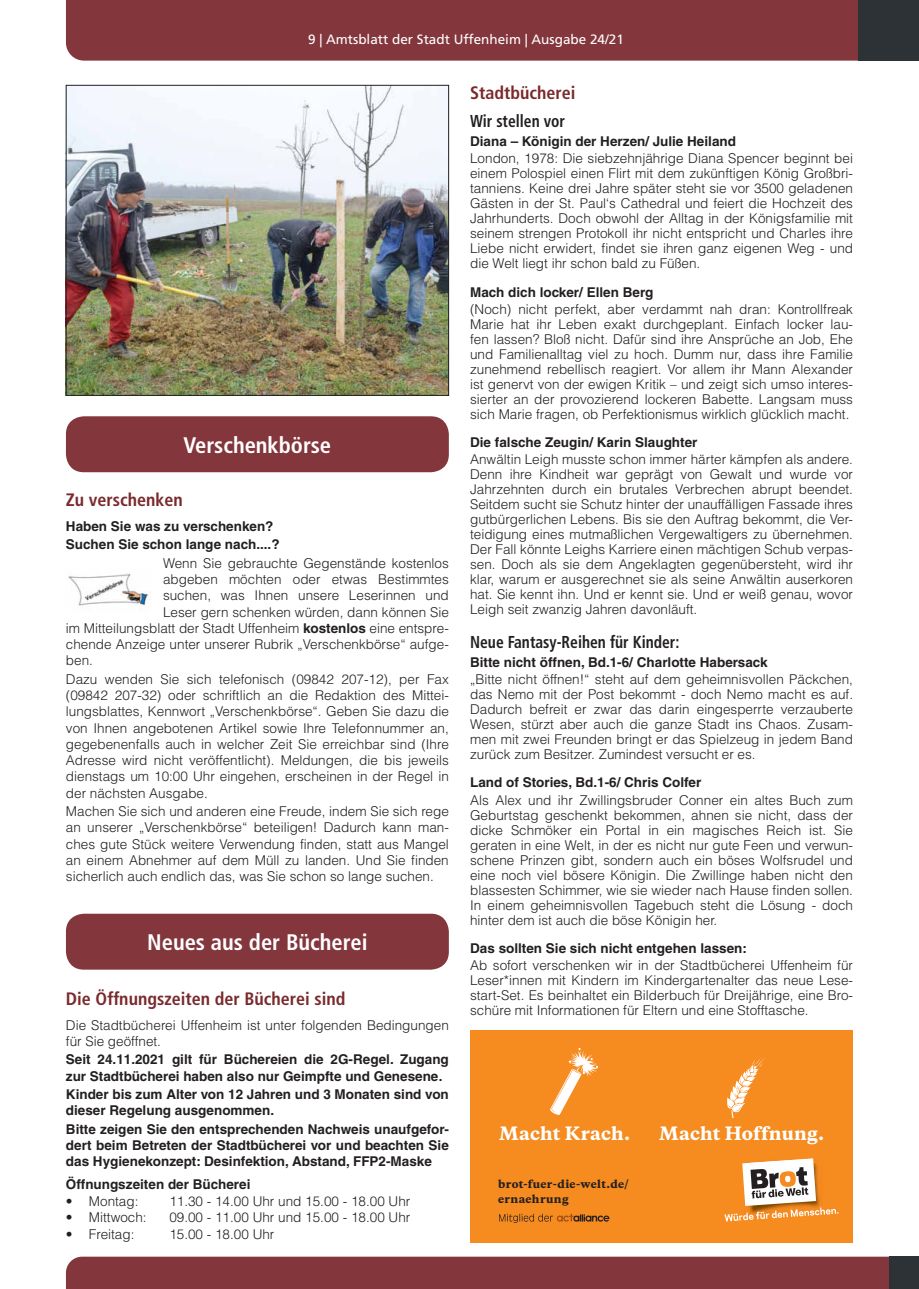
<style>
.page{position:relative;width:919px;height:1289px;background:#fff}
.page>*{position:absolute;margin:0;border:0;box-sizing:border-box;transform-origin:0 0}
.t1{font:22.5px "Frutiger LT Bold Cn 2";color:#fff}
.t2{font:700 condensed 22.5px "Frutiger LT";color:#fff}
.t3{font:700 condensed 18px "Frutiger LT";color:#7a2a2d}
.t4{font:700 condensed 17.25px "Frutiger LT";color:#231f20;scale:.9 1}
.t5{font:800 17.25px "Galaxie Copernicus";letter-spacing:.015em;color:#fff}
.t6{font:300 13.5px/15px "Helvetica LT";color:#231f20;text-align:justify}
.t7{font:700 13.5px/16.2px "Helvetica LT";color:#231f20}
.t8{font:13.5px "Frutiger LT";color:#fff}
.t9{font:800 10.5px/15.8px "Galaxie Copernicus";letter-spacing:.03em;color:#231f20}
.s1{font-weight:700}
</style>
<div class="page">
<div style="left:66px;top:1256px;width:823px;height:32px;background:#83363c"></div>
<div style="left:889px;top:1256px;width:29px;height:32px;background:#2c3235"></div>
<div style="left:66px;top:0;width:792px;height:61px;background:#83363c"></div>
<div style="left:858px;top:0;width:60px;height:61px;background:#2c3235"></div>
<img style="left:68px;top:87px;width:379px;height:306px">
<div style="left:66px;top:85px;width:383px;height:310px;border:1px solid #231f20"></div>
<div style="left:66px;top:416px;width:383px;height:56px;background:#83363c;border-radius:18px"></div>
<img style="left:68px;top:573px;width:83px;height:33px">
<div style="left:66px;top:913px;width:383px;height:56px;background:#83363c;border-radius:18px"></div>
<div style="left:470px;top:1030px;width:383px;height:213px;background:#f68b1f"></div>
<svg style="left:724px;top:1158px;width:114px;height:63px"></svg>
<svg style="left:499px;top:1213px;width:110px;height:9px"></svg>
<svg style="left:726px;top:1057px;width:39px;height:60px"></svg>
<svg style="left:550px;top:1048px;width:47px;height:66px"></svg>
<p class="t8" style="left:308px;top:32px;width:317px">9 | Amtsblatt der Stadt Uffenheim | Ausgabe 24/21</p>
<h2 class="t3" style="left:470px;top:82px;width:107px">Stadtbücherei</h2>
<p class="t4" style="left:470px;top:110px;width:107px">Wir stellen vor</p>
<p class="t7" style="left:470px;top:133px;width:267px">Diana – Königin der Herzen/ Julie Heiland</p>
<p class="t6" style="left:470px;top:151px;width:384px">London, 1978: Die siebzehnjährige Diana Spencer beginnt bei einem Polospiel einen Flirt mit dem zukünftigen König Großbri&shy;tanniens. Keine drei Jahre später steht sie vor 3500 geladenen Gästen in der St. Paul‘s Cathedral und feiert die Hochzeit des Jahrhunderts. Doch obwohl der Alltag in der Königsfamilie mit seinem strengen Protokoll ihr nicht entspricht und Charles ihre Liebe nicht erwidert, findet sie ihren ganz eigenen Weg - und die Welt liegt ihr schon bald zu Füßen.</p>
<p class="t7" style="left:470px;top:283px;width:185px">Mach dich locker/ Ellen Berg</p>
<p class="t6" style="left:470px;top:301px;width:384px">(Noch) nicht perfekt, aber verdammt nah dran: Kontrollfreak Marie hat ihr Leben exakt durchgeplant. Einfach locker lau&shy;fen lassen? Bloß nicht. Dafür sind ihre Ansprüche an Job, Ehe und Familienalltag viel zu hoch. Dumm nur, dass ihre Familie zunehmend rebellisch reagiert. Vor allem ihr Mann Alexander ist genervt von der ewigen Kritik – und zeigt sich umso interes&shy;sierter an der provozierend lockeren Babette. Langsam muss sich Marie fragen, ob Perfektionismus wirklich glücklich macht.</p>
<p class="t7" style="left:470px;top:434px;width:229px">Die falsche Zeugin/ Karin Slaughter</p>
<p class="t6" style="left:470px;top:452px;width:384px;text-align:left">Anwältin Leigh musste schon immer härter kämpfen als andere.<br>Denn ihre Kindheit war geprägt von Gewalt und wurde vor Jahrzehnten durch ein brutales Verbrechen abrupt beendet.<br>Seitdem sucht sie Schutz hinter der unauffälligen Fassade ihres gutbürgerlichen Lebens. Bis sie den Auftrag bekommt, die Ver&shy;teidigung eines mutmaßlichen Vergewaltigers zu übernehmen.<br>Der Fall könnte Leighs Karriere einen mächtigen Schub verpas&shy;sen. Doch als sie dem Angeklagten gegenübersteht, wird ihr klar, warum er ausgerechnet sie als seine Anwältin auserkoren hat. Sie kennt ihn. Und er kennt sie. Und er weiß genau, wovor Leigh seit zwanzig Jahren davonläuft.</p>
<p class="t4" style="left:470px;top:631px;width:234px">Neue Fantasy-Reihen für Kinder:</p>
<p class="t7" style="left:470px;top:653px;width:299px">Bitte nicht öffnen, Bd.1-6/ Charlotte Habersack</p>
<p class="t6" style="left:470px;top:671px;width:384px;text-align:left">„Bitte nicht öffnen!“ steht auf dem geheimnisvollen Päckchen, das Nemo mit der Post bekommt - doch Nemo macht es auf.<br>Dadurch befreit er zwar das darin eingesperrte verzauberte Wesen, stürzt aber auch die ganze Stadt ins Chaos. Zusam&shy;men mit zwei Freunden bringt er das Spielzeug in jedem Band zurück zum Besitzer. Zumindest versucht er es.</p>
<p class="t7" style="left:470px;top:774px;width:233px">Land of Stories, Bd.1-6/ Chris Colfer</p>
<p class="t6" style="left:470px;top:792px;width:384px;text-align:left">Als Alex und ihr Zwillingsbruder Conner ein altes Buch zum Geburtstag geschenkt bekommen, ahnen sie nicht, dass der dicke Schmöker ein Portal in ein magisches Reich ist. Sie geraten in eine Welt, in der es nicht nur gute Feen und verwun&shy;schene Prinzen gibt, sondern auch ein böses Wolfsrudel und eine noch viel bösere Königin. Die Zwillinge haben nicht den blassesten Schimmer, wie sie wieder nach Hause finden sollen.<br>In einem geheimnisvollen Tagebuch steht die Lösung - doch hinter dem ist auch die böse Königin her.</p>
<p class="t7" style="left:470px;top:940px;width:278px">Das sollten Sie sich nicht entgehen lassen:</p>
<p class="t6" style="left:470px;top:957px;width:384px">Ab sofort verschenken wir in der Stadtbücherei Uffenheim für Leser*innen mit Kindern im Kindergartenalter das neue Lese&shy;start-Set. Es beinhaltet ein Bilderbuch für Dreijährige, eine Bro&shy;schüre mit Informationen für Eltern und eine Stofftasche.</p>
<h1 class="t2" style="left:184px;top:431px;width:149px">Verschenkbörse</h1>
<h2 class="t3" style="left:66px;top:489px;width:118px">Zu verschenken</h2>
<p class="t7" style="left:66px;top:517px;width:215px;line-height:18.3px">Haben Sie was zu verschenken?<br>Suchen Sie schon lange nach....?</p>
<p class="t6" style="left:163px;top:555px;width:287px">Wenn Sie gebrauchte Gegenstände kostenlos</p>
<p class="t6" style="left:163px;top:571px;width:287px">abgeben möchten oder etwas Bestimmtes</p>
<p class="t6" style="left:163px;top:588px;width:287px">suchen, was Ihnen unsere Leserinnen und</p>
<p class="t6" style="left:163px;top:604px;width:287px">Leser gern schenken würden, dann können Sie</p>
<p class="t6" style="left:66px;top:620px;width:384px">im Mitteilungsblatt der Stadt Uffenheim <span class="s1">kostenlos</span> eine entspre-</p>
<p class="t6" style="left:66px;top:636px;width:384px">chende Anzeige unter unserer Rubrik „Verschenkbörse“ aufge-</p>
<p class="t6" style="left:66px;top:653px;width:26px">ben.</p>
<p class="t6" style="left:66px;top:670px;width:384px;line-height:16.2px">Dazu wenden Sie sich telefonisch (09842 207-12), per Fax (09842 207-32) oder schriftlich an die Redaktion des Mittei&shy;lungsblattes, Kennwort „Verschenkbörse“. Geben Sie dazu die von Ihnen angebotenen Artikel sowie Ihre Telefonnummer an, gegebenenfalls auch in welcher Zeit Sie erreichbar sind (Ihre Adresse wird nicht veröffentlicht). Meldungen, die bis jeweils dienstags um 10:00 Uhr eingehen, erscheinen in der Regel in der nächsten Ausgabe.</p>
<p class="t6" style="left:66px;top:803px;width:384px;line-height:16.2px">Machen Sie sich und anderen eine Freude, indem Sie sich rege an unserer „Verschenkbörse“ beteiligen! Dadurch kann man&shy;ches gute Stück weitere Verwendung finden, statt aus Mangel an einem Abnehmer auf dem Müll zu landen. Und Sie finden sicherlich auch endlich das, was Sie schon so lange suchen.</p>
<h1 class="t1" style="left:147px;top:929px;width:222px">Neues aus der Bücherei</h1>
<h2 class="t3" style="left:66px;top:987px;width:281px">Die Öffnungszeiten der Bücherei sind</h2>
<p class="t6" style="left:66px;top:1016px;width:384px;line-height:16.2px">Die Stadtbücherei Uffenheim ist unter folgenden Bedingungen für Sie geöffnet.</p>
<p class="t7" style="left:66px;top:1051px;width:384px">Seit 24.11.2021 gilt für Büchereien die 2G-Regel. Zugang zur Stadtbücherei haben also nur Geimpfte und Genesene.</p>
<p class="t7" style="left:66px;top:1085px;width:384px">Kinder bis zum Alter von 12 Jahren und 3 Monaten sind von dieser Regelung ausgenommen.</p>
<p class="t7" style="left:66px;top:1120px;width:384px;text-align:justify">Bitte zeigen Sie den entsprechenden Nachweis unaufgefor&shy;dert beim Betreten der Stadtbücherei vor und beachten Sie das Hygienekonzept: Desinfektion, Abstand, FFP2-Maske</p>
<p class="t7" style="left:66px;top:1175px;width:186px">Öffnungszeiten der Bücherei</p>
<p class="t6" style="left:66px;top:1193px;width:74px">• Montag:</p>
<p class="t6" style="left:169px;top:1193px;width:242px">11.30 - 14.00 Uhr und 15.00 - 18.00 Uhr</p>
<p class="t6" style="left:66px;top:1209px;width:82px">• Mittwoch:</p>
<p class="t6" style="left:169px;top:1209px;width:242px">09.00 - 11.00 Uhr und 15.00 - 18.00 Uhr</p>
<p class="t6" style="left:66px;top:1226px;width:70px">• Freitag:</p>
<p class="t6" style="left:169px;top:1226px;width:107px">15.00 - 18.00 Uhr</p>
<p class="t5" style="left:499px;top:1121px;width:133px">Macht Krach.</p>
<p class="t5" style="left:659px;top:1121px;width:166px">Macht Hoffnung.</p>
<p class="t9" style="left:498px;top:1175px;width:132px">brot-fuer-die-welt.de/ ernaehrung</p>
</div>
